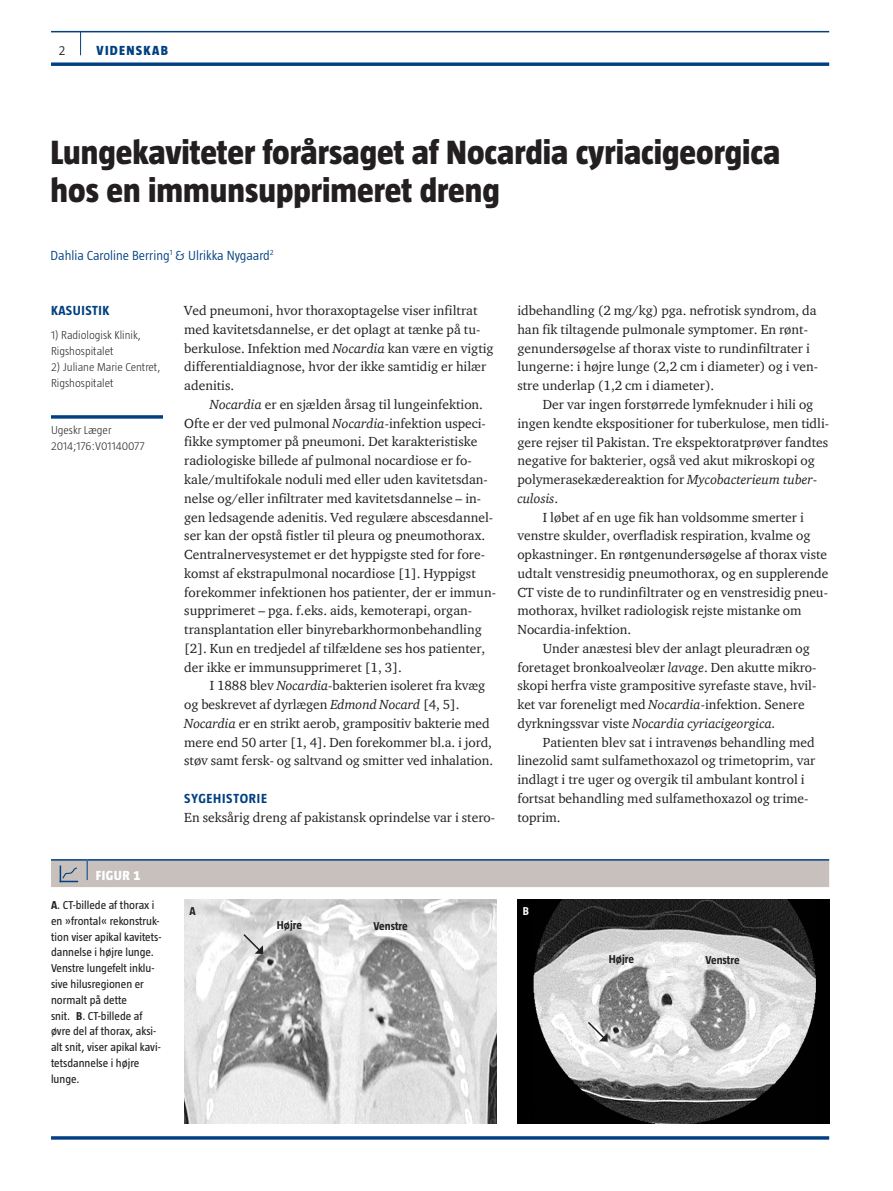
<style>
.page{position:relative;width:893px;height:1191px;background:#fff}
.page>*{position:absolute;margin:0;border:0;box-sizing:border-box;transform-origin:0 0}
.t1{font:800 34.5px/38.2px "Taz";color:#231f20}
.t2{font:13.5px/18.8px "ITC Charter Com";color:#231f20}
.t3{font:italic 13.5px "ITC Charter Com";color:#231f20}
.t4{font:300 13.5px "Taz";color:#014081}
.t5{font:700 13.5px "Taz";letter-spacing:.05em;color:#014081}
.t6{font:800 13.5px "Taz";letter-spacing:.095em;color:#014081}
.t7{font:800 13.5px "Taz";color:#fff}
.t8{font:300 13.5px "Taz";color:#231f20}
.t9{font:11.7px/15.8px "Taz";color:#231f20}
.t10{font:300 11.7px/15.8px "Taz";color:#231f20}
.t11{font:700 11.7px "Taz";color:#231f20}
.t12{font:700 11.7px "Taz";color:#fff}
.s1{font-style:italic}
.s2{font-weight:700}
.s3{font-style:normal}
</style>
<div class="page">
<hr style="left:51px;top:31px;width:778px;height:1px;background:#014081">
<svg style="left:51px;top:62px;width:778px;height:4px;background:#235991"></svg>
<svg style="left:80px;top:32px;width:1px;height:23px"></svg>
<svg style="left:51px;top:415px;width:112px;height:4px"></svg>
<hr style="left:51px;top:859px;width:36px;height:1px;background:#014081">
<hr style="left:87px;top:859px;width:742px;height:1px;background:#014081">
<div style="left:51px;top:860px;width:778px;height:27px;background:#c7c0bc"></div>
<img style="left:517px;top:900px;width:312px;height:223px">
<img style="left:184px;top:900px;width:312px;height:223px">
<svg style="left:586px;top:1020px;width:22px;height:21px"></svg>
<svg style="left:242px;top:932px;width:21px;height:22px"></svg>
<hr style="left:51px;top:1136px;width:778px;height:3px;background:#014081">
<p class="t8" style="left:59px;top:43px;width:8px">2</p>
<p class="t6" style="left:97px;top:43px;width:73px">VIDENSKAB</p>
<h1 class="t1" style="left:51px;top:133px;width:731px">Lungekaviteter forårsaget af Nocardia cyriacigeorgica hos en immunsupprimeret dreng</h1>
<p class="t4" style="left:51px;top:248px;width:225px">Dahlia Caroline Berring<sup>1</sup> &amp; Ulrikka Nygaard<sup>2</sup></p>
<p class="t5" style="left:51px;top:303px;width:59px">Kasuistik</p>
<p class="t10" style="left:51px;top:327px;width:91px">1) Radiologisk Klinik,<br>Rigshospitalet</p>
<p class="t10" style="left:51px;top:359px;width:111px">2) Juliane Marie Centret,<br>Rigshospitalet</p>
<p class="t10" style="left:51px;top:422px;width:95px">Ugeskr Læger<br>2014;176:V01140077</p>
<p class="t2" style="left:184px;top:301px;width:311px">Ved pneumoni, hvor thoraxoptagelse viser infiltrat med kavitetsdannelse, er det oplagt at tænke på tu&shy;berkulose. Infektion med <span class="s1">Nocardia</span> kan være en vigtig differentialdiagnose, hvor der ikke samtidig er hilær adenitis.</p>
<p class="t2" style="left:184px;top:395px;width:313px;text-indent:26px"><span class="s1">Nocardia</span> er en sjælden årsag til lungeinfektion.<br>Ofte er der ved pulmonal <span class="s1">Nocardia</span>-infektion uspeci&shy;fikke symptomer på pneumoni. Det karakteristiske radiologiske billede af pulmonal nocardiose er fo&shy;kale/multifokale noduli med eller uden kavitetsdan&shy;nelse og/eller infiltrater med kavitetsdannelse – in&shy;gen ledsagende adenitis. Ved regulære abscesdannel&shy;ser kan der opstå fistler til pleura og pneumothorax.<br>Centralnervesystemet er det hyppigste sted for fore&shy;komst af ekstrapulmonal nocardiose [1]. Hyppigst forekommer infektionen hos patienter, der er immun&shy;supprimeret – pga. f.eks. aids, kemoterapi, organ&shy;transplantation eller binyrebarkhormonbehandling [2]. Kun en tredjedel af tilfældene ses hos patienter, der ikke er immunsupprimeret [1, 3].</p>
<p class="t2" style="left:184px;top:676px;width:310px;text-indent:26px">I 1888 blev <span class="s1">Nocardia</span>-bakterien isoleret fra kvæg og beskrevet af dyrlægen <span class="s1">Edmond Nocard</span> [4, 5].<br><span class="s1">Nocardia</span> er en strikt aerob, grampositiv bakterie med mere end 50 arter [1, 4]. Den forekommer bl.a. i jord, støv samt fersk- og saltvand og smitter ved inhalation.</p>
<p class="t5" style="left:184px;top:790px;width:84px">SYGEHISTORIE</p>
<p class="t2" style="left:184px;top:807px;width:312px">En seksårig dreng af pakistansk oprindelse var i stero-</p>
<p class="t7" style="left:96px;top:868px;width:46px">Figur 1</p>
<p class="t9" style="left:51px;top:897px;width:112px"><span class="s2">A</span>. CT-billede af thorax i en »frontal« rekonstruk&shy;tion viser apikal kavitets&shy;dannelse i højre lunge.<br>Venstre lungefelt inklu&shy;sive hilusregionen er normalt på dette<br>snit. <span class="s2">B</span>. CT-billede af øvre del af thorax, aksi&shy;alt snit, viser apikal kavi&shy;tetsdannelse i højre lunge.</p>
<p class="t11" style="left:190px;top:904px;width:8px">A</p>
<p class="t11" style="left:277px;top:918px;width:27px">Højre</p>
<p class="t11" style="left:373px;top:919px;width:36px">Venstre</p>
<p class="t2" style="left:517px;top:301px;width:302px">idbehandling (2 mg/kg) pga. nefrotisk syndrom, da han fik tiltagende pulmonale symptomer. En rønt&shy;genundersøgelse af thorax viste to rundinfiltrater i lungerne: i højre lunge (2,2 cm i diameter) og i ven&shy;stre underlap (1,2 cm i diameter).</p>
<p class="t2" style="left:543px;top:395px;width:272px">Der var ingen forstørrede lymfeknuder i hili og</p>
<p class="t2" style="left:517px;top:413px;width:313px">ingen kendte ekspositioner for tuberkulose, men tidli-</p>
<p class="t2" style="left:517px;top:432px;width:312px">gere rejser til Pakistan. Tre ekspektoratprøver fandtes</p>
<p class="t2" style="left:517px;top:451px;width:299px">negative for bakterier, også ved akut mikroskopi og</p>
<p class="t2" style="left:517px;top:470px;width:301px">polymerasekædereaktion for <span class="s1">Mycobacterieum tuber-</span></p>
<p class="t3" style="left:517px;top:490px;width:42px">culosis<span class="s3">.</span></p>
<p class="t2" style="left:543px;top:507px;width:262px">I løbet af en uge fik han voldsomme smerter i</p>
<p class="t2" style="left:517px;top:526px;width:295px">venstre skulder, overfladisk respiration, kvalme og</p>
<p class="t2" style="left:517px;top:545px;width:311px">opkastninger. En røntgenundersøgelse af thorax viste</p>
<p class="t2" style="left:517px;top:563px;width:312px">udtalt venstresidig pneumothorax, og en supplerende</p>
<p class="t2" style="left:517px;top:582px;width:312px">CT viste de to rundinfiltrater og en venstresidig pneu-</p>
<p class="t2" style="left:517px;top:601px;width:286px">mothorax, hvilket radiologisk rejste mistanke om</p>
<p class="t2" style="left:517px;top:620px;width:115px">Nocardia-infektion.</p>
<p class="t2" style="left:543px;top:638px;width:269px">Under anæstesi blev der anlagt pleuradræn og</p>
<p class="t2" style="left:517px;top:657px;width:301px">foretaget bronkoalveolær <span class="s1">lavage</span>. Den akutte mikro-</p>
<p class="t2" style="left:517px;top:676px;width:300px">skopi herfra viste grampositive syrefaste stave, hvil-</p>
<p class="t2" style="left:517px;top:695px;width:289px">ket var foreneligt med <span class="s1">Nocardia</span>-infektion. Senere</p>
<p class="t3" style="left:517px;top:715px;width:260px"><span class="s3">dyrkningssvar viste</span> Nocardia cyriacigeorgica.</p>
<p class="t2" style="left:543px;top:732px;width:273px">Patienten blev sat i intravenøs behandling med</p>
<p class="t2" style="left:517px;top:751px;width:299px">linezolid samt sulfamethoxazol og trimetoprim, var</p>
<p class="t2" style="left:517px;top:770px;width:289px">indlagt i tre uger og overgik til ambulant kontrol i</p>
<p class="t2" style="left:517px;top:788px;width:293px">fortsat behandling med sulfamethoxazol og trime-</p>
<p class="t2" style="left:517px;top:807px;width:45px">toprim.</p>
<p class="t12" style="left:523px;top:904px;width:8px">B</p>
<p class="t11" style="left:609px;top:952px;width:27px">Højre</p>
<p class="t11" style="left:705px;top:954px;width:36px">Venstre</p>
</div>
